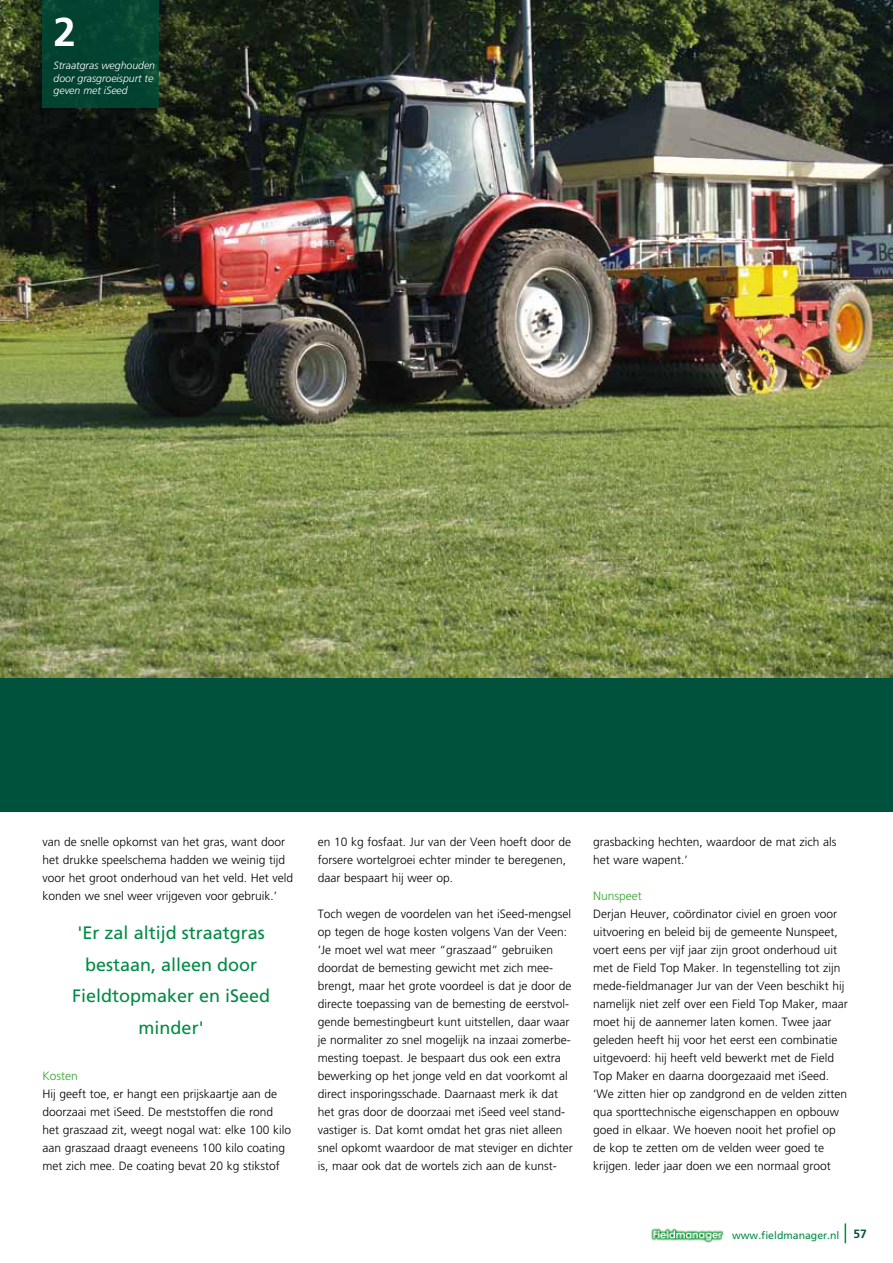
<style>
.page{position:relative;width:893px;height:1263px;background:#fff}
.page>*{position:absolute;margin:0;border:0;box-sizing:border-box;transform-origin:0 0}
.t1{font:700 40.2px "Frutiger";color:#fff}
.t2{font:18px/31.5px "Frutiger";color:#008b45;text-align:center}
.t3{font:300 12px/18px "Frutiger";color:#000}
.t4{font:300 12px "Frutiger";color:#35a32c}
.t5{font:italic 300 10.5px/12.6px "Frutiger";color:#fff}
.t6{font:10.5px "Frutiger";color:#008b45}
.s1{font-weight:700;font-size:12px;color:#00523c}
</style>
<div class="page">
<svg style="left:845px;top:1223px;width:1px;height:20px"></svg>
<img style="left:651px;top:1228px;width:73px;height:15px">
<img style="left:0;top:0;width:893px;height:679px">
<div style="left:43px;top:0;width:116px;height:108px;background:#044230"></div>
<div style="left:0;top:679px;width:893px;height:133px;background:#00523c"></div>
<h1 class="t1" style="left:54px;top:8px;width:24px">2</h1>
<p class="t5" style="left:54px;top:59px;width:103px">Straatgras weghouden door grasgroeispurt te geven met iSeed</p>
<p class="t3" style="left:43px;top:833px;width:252px">van de snelle opkomst van het gras, want door het drukke speelschema hadden we weinig tijd voor het groot onderhoud van het veld. Het veld konden we snel weer vrijgeven voor gebruik.’</p>
<h2 class="t2" style="left:72px;top:917px;width:200px">'Er zal altijd straatgras bestaan, alleen door<br>Fieldtopmaker en iSeed minder'</h2>
<p class="t4" style="left:43px;top:1069px;width:37px">Kosten</p>
<p class="t3" style="left:43px;top:1085px;width:250px">Hij geeft toe, er hangt een prijskaartje aan de doorzaai met iSeed. De meststoffen die rond het graszaad zit, weegt nogal wat: elke 100 kilo aan graszaad draagt eveneens 100 kilo coating met zich mee. De coating bevat 20 kg stikstof</p>
<p class="t3" style="left:318px;top:833px;width:255px">en 10 kg fosfaat. Jur van der Veen hoeft door de forsere wortelgroei echter minder te beregenen, daar bespaart hij weer op.</p>
<p class="t3" style="left:318px;top:905px;width:257px">Toch wegen de voordelen van het iSeed-mengsel op tegen de hoge kosten volgens Van der Veen: ‘Je moet wel wat meer “graszaad” gebruiken doordat de bemesting gewicht met zich mee&shy;brengt, maar het grote voordeel is dat je door de directe toepassing van de bemesting de eerstvol&shy;gende bemestingbeurt kunt uitstellen, daar waar je normaliter zo snel mogelijk na inzaai zomerbe&shy;mesting toepast. Je bespaart dus ook een extra bewerking op het jonge veld en dat voorkomt al direct insporingsschade. Daarnaast merk ik dat het gras door de doorzaai met iSeed veel stand&shy;vastiger is. Dat komt omdat het gras niet alleen snel opkomt waardoor de mat steviger en dichter is, maar ook dat de wortels zich aan de kunst-</p>
<p class="t3" style="left:593px;top:833px;width:245px">grasbacking hechten, waardoor de mat zich als het ware wapent.’</p>
<p class="t4" style="left:593px;top:889px;width:50px">Nunspeet</p>
<p class="t3" style="left:593px;top:905px;width:256px">Derjan Heuver, coördinator civiel en groen voor uitvoering en beleid bij de gemeente Nunspeet, voert eens per vijf jaar zijn groot onderhoud uit met de Field Top Maker. In tegenstelling tot zijn mede-fieldmanager Jur van der Veen beschikt hij namelijk niet zelf over een Field Top Maker, maar moet hij de aannemer laten komen. Twee jaar geleden heeft hij voor het eerst een combinatie uitgevoerd: hij heeft veld bewerkt met de Field Top Maker en daarna doorgezaaid met iSeed. ‘We zitten hier op zandgrond en de velden zitten qua sporttechnische eigenschappen en opbouw goed in elkaar. We hoeven nooit het profiel op de kop te zetten om de velden weer goed te krijgen. Ieder jaar doen we een normaal groot</p>
<p class="t6" style="left:732px;top:1229px;width:136px">www.fieldmanager.nl <span class="s1">57</span></p>
</div>
